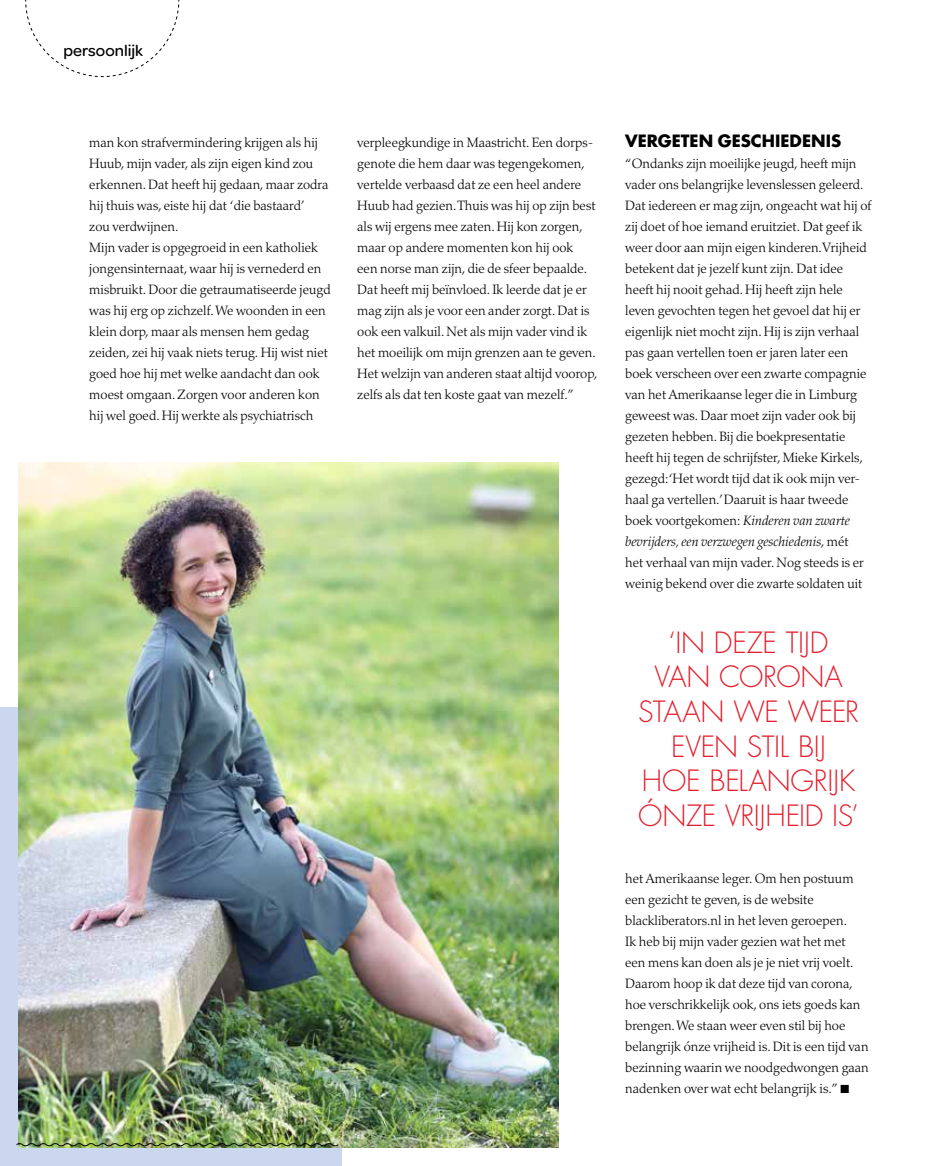
<style>
.page{position:relative;width:940px;height:1166px;background:#fff}
.page>*{position:absolute;margin:0;border:0;box-sizing:border-box;transform-origin:0 0}
.t1{font:300 28.5px/34.5px "Futura Std";letter-spacing:-.01em;color:#e5202e;text-align:center}
.t2{font:700 16.5px "Futura Std";color:#000}
.t3{font:500 16.5px "Omnes";color:#000}
.t4{font:300 13.5px/21px "Palatino LT Std";color:#000}
.s1{font-style:italic}
.s2{font-family:"Andale Mono";font-weight:400}
</style>
<div class="page">
<div style="left:0;top:707px;width:342px;height:458px;background:#cad7ef"></div>
<img style="left:19px;top:462px;width:539px;height:684px">
<img style="left:16px;top:1141px;width:323px;height:5px">
<svg style="left:25px;top:0;width:154px;height:77px"></svg>
<p class="t3" style="left:63px;top:41px;width:81px">persoonlijk</p>
<p class="t4" style="left:89px;top:132px;width:243px">man kon strafvermindering krijgen als hij Huub, mijn vader, als zijn eigen kind zou erkennen. Dat heeft hij gedaan, maar zodra hij thuis was, eiste hij dat ‘die bastaard’<br>zou verdwijnen.<br>Mijn vader is opgegroeid in een katholiek jongensinternaat, waar hij is vernederd en misbruikt. Door die getraumatiseerde jeugd was hij erg op zichzelf. We woonden in een klein dorp, maar als mensen hem gedag zeiden, zei hij vaak niets terug. Hij wist niet goed hoe hij met welke aandacht dan ook moest omgaan. Zorgen voor anderen kon hij wel goed. Hij werkte als psychiatrisch</p>
<p class="t4" style="left:357px;top:132px;width:242px">verpleegkundige in Maastricht. Een dorps&shy;genote die hem daar was tegengekomen, vertelde verbaasd dat ze een heel andere Huub had gezien. Thuis was hij op zijn best als wij ergens mee zaten. Hij kon zorgen, maar op andere momenten kon hij ook<br>een norse man zijn, die de sfeer bepaalde.<br>Dat heeft mij beïnvloed. Ik leerde dat je er mag zijn als je voor een ander zorgt. Dat is ook een valkuil. Net als mijn vader vind ik het moeilijk om mijn grenzen aan te geven.<br>Het welzijn van anderen staat altijd voorop, zelfs als dat ten koste gaat van mezelf.”</p>
<p class="t2" style="left:625px;top:130px;width:217px">VERGETEN GESCHIEDENIS</p>
<p class="t4" style="left:625px;top:153px;width:248px">“Ondanks zijn moeilijke jeugd, heeft mijn vader ons belangrijke levenslessen geleerd.<br>Dat iedereen er mag zijn, ongeacht wat hij of zij doet of hoe iemand eruitziet. Dat geef ik weer door aan mijn eigen kinderen. Vrijheid betekent dat je jezelf kunt zijn. Dat idee heeft hij nooit gehad. Hij heeft zijn hele leven gevochten tegen het gevoel dat hij er eigenlijk niet mocht zijn. Hij is zijn verhaal pas gaan vertellen toen er jaren later een boek verscheen over een zwarte compagnie van het Amerikaanse leger die in Limburg geweest was. Daar moet zijn vader ook bij gezeten hebben. Bij die boekpresentatie heeft hij tegen de schrijfster, Mieke Kirkels, gezegd: ‘Het wordt tijd dat ik ook mijn ver&shy;haal ga vertellen.’Daaruit is haar tweede boek voortgekomen: <span class="s1">Kinderen van zwarte bevrijders, een verzwegen geschiedenis</span>, mét<br>het verhaal van mijn vader. Nog steeds is er weinig bekend over die zwarte soldaten uit</p>
<h1 class="t1" style="left:638px;top:626px;width:223px">‘IN DEZE TIJD<br>VAN CORONA<br>STAAN WE WEER<br>EVEN STIL BIJ<br>HOE BELANGRIJK<br>ÓNZE VRIJHEID IS’</h1>
<p class="t4" style="left:625px;top:867px;width:245px">het Amerikaanse leger. Om hen postuum een gezicht te geven, is de website blackliberators.nl in het leven geroepen.<br>Ik heb bij mijn vader gezien wat het met een mens kan doen als je je niet vrij voelt.<br>Daarom hoop ik dat deze tijd van corona, hoe verschrikkelijk ook, ons iets goeds kan brengen. We staan weer even stil bij hoe belangrijk ónze vrijheid is. Dit is een tijd van bezinning waarin we noodgedwongen gaan nadenken over wat echt belangrijk is.” <span class="s2">■</span></p>
</div>
